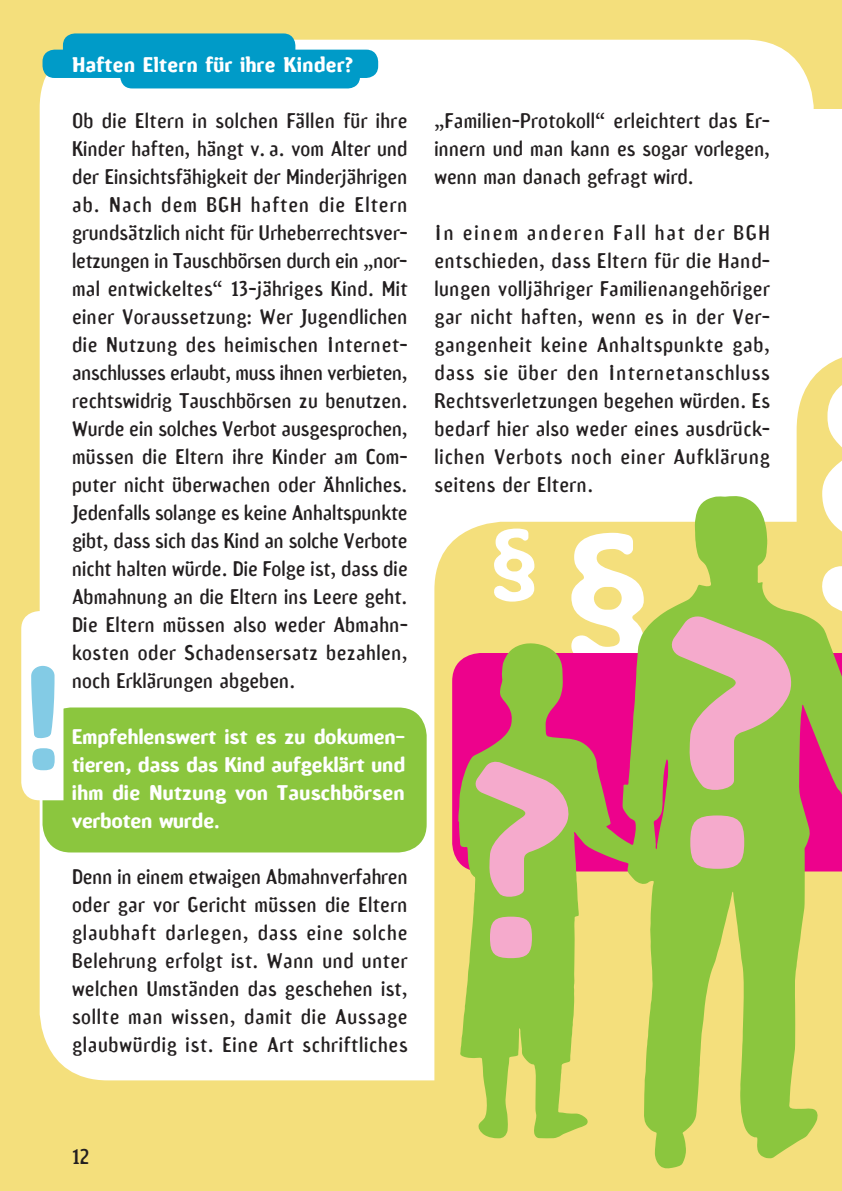
<style>
.page{position:relative;width:842px;height:1191px;background:#f4df7c}
.page>*{position:absolute;margin:0;border:0;box-sizing:border-box;transform-origin:0 0}
.t1{font:20px/28px "Amoebia Sans";letter-spacing:.025em;color:#231f20;text-align:justify}
.t2{font:700 20px/28px "Amoebia";letter-spacing:.025em;color:#fff;text-align:justify}
.t3{font:20px "Amoebia Drop";letter-spacing:.025em;color:#fff}
</style>
<div class="page">
<div style="left:621px;top:109px;width:221px;height:846px;background:#fff"></div>
<div style="left:40px;top:40px;width:774px;height:1040px;background:#fff;border-radius:68px"></div>
<svg style="left:434px;top:537px;width:24px;height:544px;background:#f4d087"></svg>
<div style="left:43px;top:707px;width:384px;height:145px;background:#8bc63e;border-radius:28px"></div>
<svg style="left:21px;top:611px;width:42px;height:189px"></svg>
<svg style="left:43px;top:33px;width:335px;height:55px;background:#28a9c9"></svg>
<svg style="left:796px;top:357px;width:46px;height:138px"></svg>
<svg style="left:458px;top:495px;width:384px;height:674px"></svg>
<p class="t3" style="left:72px;top:54px;width:283px">Haften Eltern für ihre Kinder?</p>
<p class="t1" style="left:72px;top:107px;width:337px">Ob die Eltern in solchen Fällen für ihre Kinder haften, hängt v. a. vom Alter und der Einsichtsfähigkeit der Minderjährigen ab. Nach dem BGH haften die Eltern grundsätzlich nicht für Urheberrechtsver&shy;letzungen in Tauschbörsen durch ein „nor&shy;mal entwickeltes“ 13-jähriges Kind. Mit einer Voraussetzung: Wer Jugendlichen die Nutzung des heimischen Internet&shy;anschlusses erlaubt, muss ihnen verbieten, rechtswidrig Tauschbörsen zu benutzen.<br>Wurde ein solches Verbot ausgesprochen, müssen die Eltern ihre Kinder am Com&shy;puter nicht überwachen oder Ähnliches.<br>Jedenfalls solange es keine Anhaltspunkte gibt, dass sich das Kind an solche Verbote nicht halten würde. Die Folge ist, dass die Abmahnung an die Eltern ins Leere geht.<br>Die Eltern müssen also weder Abmahn&shy;kosten oder Schadensersatz bezahlen, noch Erklärungen abgeben.</p>
<p class="t2" style="left:72px;top:723px;width:334px">Empfehlenswert ist es zu dokumen&shy;tieren, dass das Kind aufgeklärt und ihm die Nutzung von Tauschbörsen verboten wurde.</p>
<p class="t1" style="left:72px;top:863px;width:337px">Denn in einem etwaigen Abmahnverfahren oder gar vor Gericht müssen die Eltern glaubhaft darlegen, dass eine solche Belehrung erfolgt ist. Wann und unter welchen Umständen das geschehen ist, sollte man wissen, damit die Aussage glaubwürdig ist. Eine Art schriftliches</p>
<p class="t1" style="left:434px;top:107px;width:337px">„Familien-Protokoll“ erleichtert das Er&shy;innern und man kann es sogar vorlegen, wenn man danach gefragt wird.</p>
<p class="t1" style="left:434px;top:219px;width:337px">In einem anderen Fall hat der BGH entschieden, dass Eltern für die Hand&shy;lungen volljähriger Familienangehöriger gar nicht haften, wenn es in der Ver&shy;gangenheit keine Anhaltspunkte gab, dass sie über den Internetanschluss Rechtsverletzungen begehen würden. Es bedarf hier also weder eines ausdrück&shy;lichen Verbots noch einer Aufklärung seitens der Eltern.</p>
<p class="t1" style="left:72px;top:1143px;width:19px">12</p>
</div>
